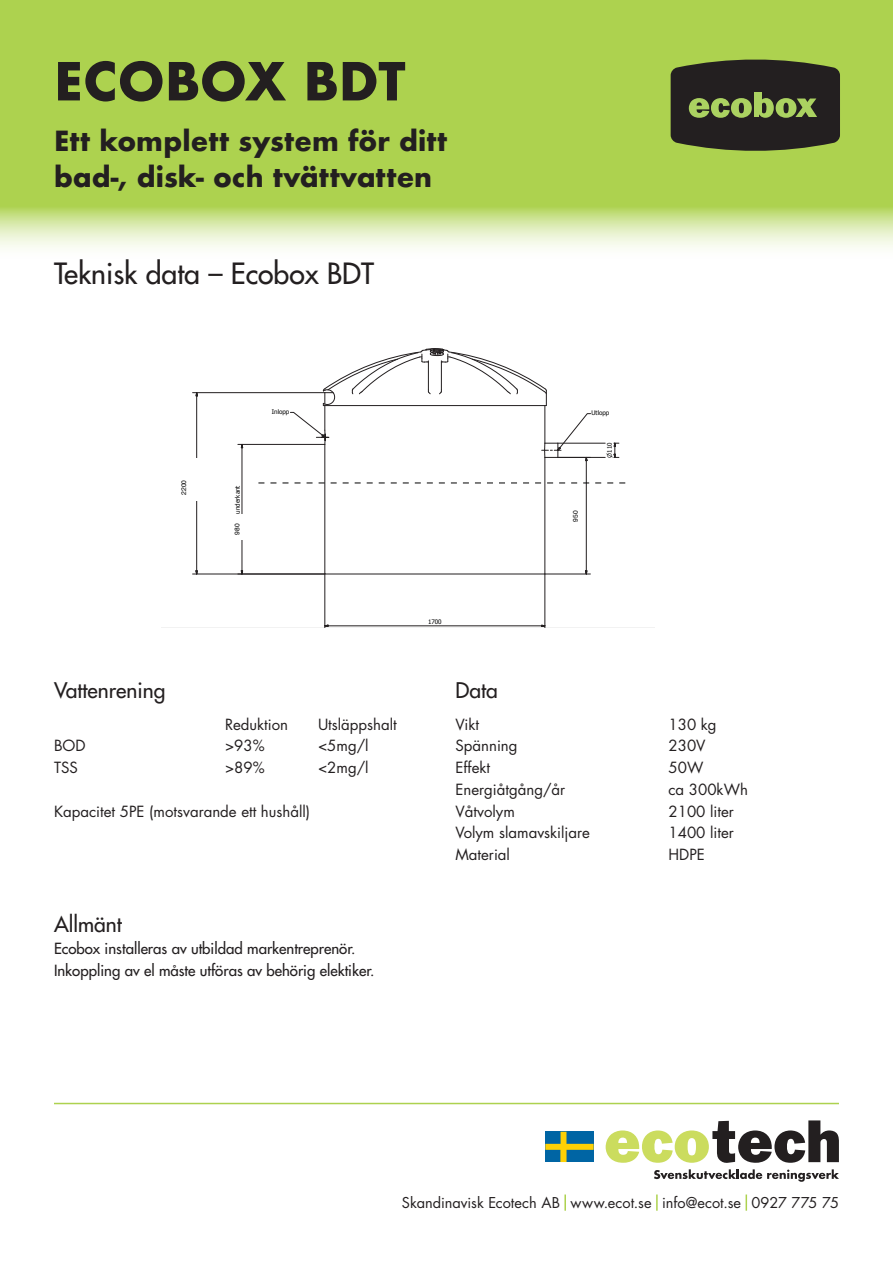
<style>
.page{position:relative;width:893px;height:1263px;background:#fff}
.page>*{position:absolute;margin:0;border:0;box-sizing:border-box;transform-origin:0 0}
.t1{font:700 51px "Futura";color:#231f20}
.t2{font:700 48.15px "Helvetica";letter-spacing:.04em;color:#000001}
.t3{font:700 32.1px "Helvetica";color:#000001}
.t4{font:28.5px "Futura";color:#231f20}
.t5{font:700 27px/36px "Futura";color:#231f20}
.t6{font:21px "Futura";color:#231f20}
.t7{font:15px "Futura";color:#231f20}
.t8{font:15px/21.8px "Futura";color:#231f20}
.t9{font:14.55px "Futura";color:#231f20}
.t10{font:12px "Helvetica";color:#000001}
.t11{font:6.75px "Helvetica";color:#000001}
.t12{font:6.3px "Tahoma";letter-spacing:-.005em;color:#000001}
</style>
<div class="page">
<hr style="left:328px;top:626px;width:214px;height:1px;background:#231f20">
<hr style="left:545px;top:574px;width:1px;height:53px;background:#231f20">
<hr style="left:325px;top:574px;width:1px;height:53px;background:#231f20">
<hr style="left:242px;top:448px;width:1px;height:123px;background:#231f20">
<hr style="left:238px;top:444px;width:87px;height:1px;background:#231f20">
<hr style="left:196px;top:396px;width:1px;height:175px;background:#231f20">
<hr style="left:193px;top:574px;width:132px;height:1px;background:#231f20">
<hr style="left:193px;top:392px;width:132px;height:1px;background:#231f20">
<div style="left:175px;top:458px;width:25px;height:42px;background:#fff"></div>
<div style="left:227px;top:514px;width:18px;height:26px;background:#fff"></div>
<svg style="left:0;top:0;width:893px;height:248px;fill:#add24f"></svg>
<hr style="left:54px;top:1103px;width:785px;height:1px;background:#add24f">
<svg style="left:564px;top:1194px;width:2px;height:17px"></svg>
<svg style="left:656px;top:1194px;width:2px;height:17px"></svg>
<svg style="left:746px;top:1194px;width:1px;height:17px"></svg>
<svg style="left:606px;top:1120px;width:233px;height:43px"></svg>
<svg style="left:654px;top:1169px;width:185px;height:13px"></svg>
<svg style="left:545px;top:1132px;width:49px;height:30px"></svg>
<svg style="left:671px;top:60px;width:169px;height:91px"></svg>
<svg style="left:258px;top:348px;width:368px;height:228px"></svg>
<h1 class="t1" style="left:54px;top:44px;width:353px">ECOBOX BDT</h1>
<h3 class="t5" style="left:54px;top:123px;width:395px">Ett komplett system för ditt bad-, disk- och tvättvatten</h3>
<h2 class="t2" style="left:77px;top:137px;width:340px">ECOBOX BDT</h2>
<h3 class="t4" style="left:54px;top:255px;width:322px">Teknisk data – Ecobox BDT</h3>
<h3 class="t3" style="left:47px;top:260px;width:193px">Teknisk data</h3>
<p class="t12" style="left:272px;top:408px;width:19px">Inlopp</p>
<p class="t12" style="left:592px;top:409px;width:19px">Utlopp</p>
<p class="t11" style="left:179px;top:495px;width:16px;rotate:-90deg">2200</p>
<p class="t12" style="left:233px;top:529px;width:45px;rotate:-90deg">1000 underkant</p>
<p class="t11" style="left:232px;top:535px;width:13px;rotate:-90deg">980</p>
<p class="t11" style="left:570px;top:521px;width:13px;rotate:-90deg">950</p>
<p class="t12" style="left:605px;top:453px;width:12px;rotate:-90deg">110</p>
<h3 class="t6" style="left:54px;top:677px;width:113px">Vattenrening</h3>
<p class="t7" style="left:225px;top:714px;width:65px">Reduktion</p>
<p class="t7" style="left:318px;top:714px;width:80px">Utsläppshalt</p>
<p class="t10" style="left:331px;top:727px;width:38px">&lt;2mg/l</p>
<p class="t10" style="left:252px;top:728px;width:26px">89%</p>
<p class="t7" style="left:54px;top:736px;width:33px">BOD</p>
<p class="t7" style="left:225px;top:736px;width:41px">&gt;93%</p>
<p class="t7" style="left:318px;top:736px;width:52px">&lt;5mg/l</p>
<p class="t7" style="left:54px;top:757px;width:25px">TSS</p>
<p class="t7" style="left:225px;top:757px;width:41px">&gt;89%</p>
<p class="t7" style="left:318px;top:757px;width:52px">&lt;2mg/l</p>
<p class="t7" style="left:54px;top:801px;width:258px">Kapacitet 5PE (motsvarande ett hushåll)</p>
<h3 class="t6" style="left:54px;top:911px;width:69px">Allmänt</h3>
<p class="t8" style="left:54px;top:937px;width:322px">Ecobox installeras av utbildad markentreprenör.<br>Inkoppling av el måste utföras av behörig elektiker.</p>
<p class="t12" style="left:428px;top:617px;width:15px">1700</p>
<h3 class="t6" style="left:455px;top:677px;width:44px">Data</h3>
<p class="t10" style="left:463px;top:683px;width:22px">Vikt</p>
<p class="t7" style="left:455px;top:714px;width:25px">Vikt</p>
<p class="t7" style="left:668px;top:714px;width:50px">130 kg</p>
<p class="t7" style="left:455px;top:736px;width:64px">Spänning</p>
<p class="t7" style="left:668px;top:736px;width:39px">230V</p>
<p class="t7" style="left:455px;top:757px;width:36px">Effekt</p>
<p class="t7" style="left:668px;top:757px;width:36px">50W</p>
<p class="t7" style="left:455px;top:779px;width:111px">Energiåtgång/år</p>
<p class="t7" style="left:668px;top:779px;width:81px">ca 300kWh</p>
<p class="t7" style="left:455px;top:801px;width:61px">Våtvolym</p>
<p class="t7" style="left:668px;top:801px;width:67px">2100 liter</p>
<p class="t7" style="left:455px;top:823px;width:136px">Volym slamavskiljare</p>
<p class="t7" style="left:668px;top:823px;width:67px">1400 liter</p>
<p class="t7" style="left:455px;top:844px;width:56px">Material</p>
<p class="t7" style="left:668px;top:844px;width:38px">HDPE</p>
<p class="t9" style="left:402px;top:1192px;width:438px">Skandinavisk Ecotech AB www.ecot.se info@ecot.se 0927 775 75</p>
</div>
